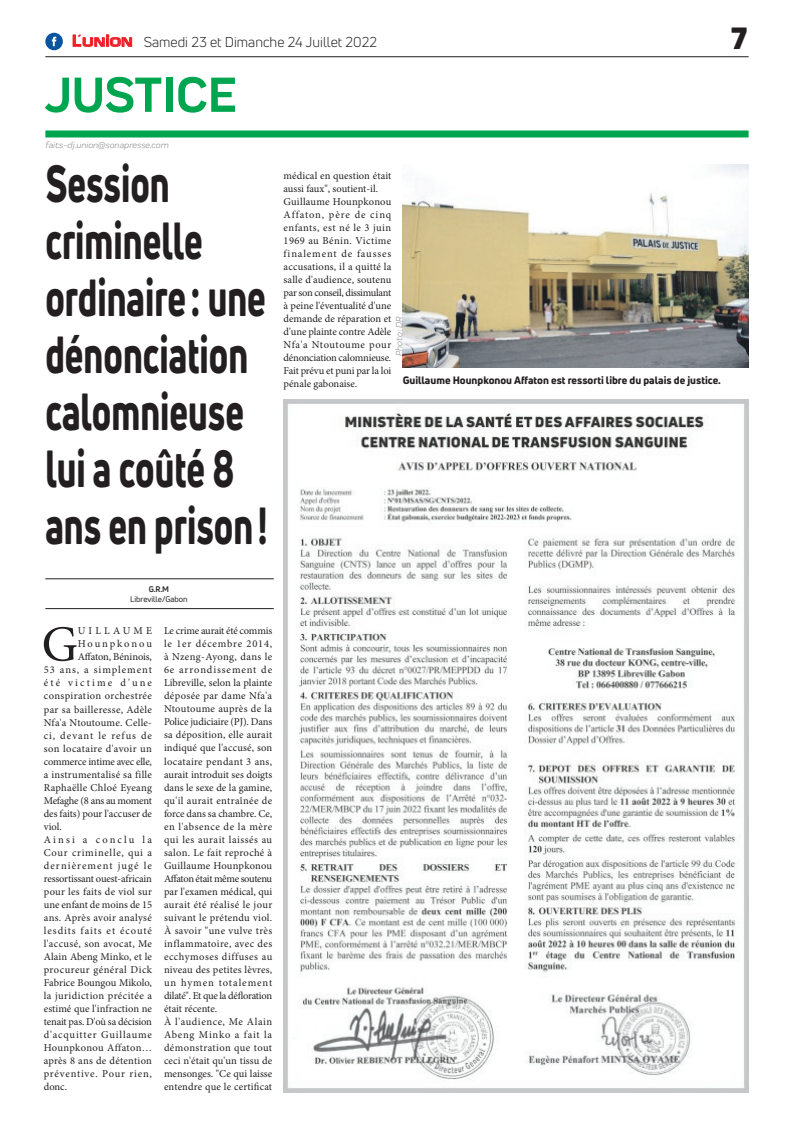
<style>
.page{position:relative;width:794px;height:1129px;background:#fff}
.page>*{position:absolute;margin:0;border:0;box-sizing:border-box;transform-origin:0 0}
.t1{font:800 51px/57px "Uni Neue";color:#231f20;scale:.69 1}
.t2{font:700 51px "Praktika";color:#00a54f}
.t3{font:50.5px "Minion Pro";color:#231f20}
.t4{font:900 30px "Uni Neue";color:#231f20}
.t5{font:14px "Uni Neue";color:#231f20}
.t6{font:10.5px/13px "Minion Pro";letter-spacing:.02em;color:#231f20}
.t7{font:10.5px "Minion Pro";letter-spacing:-.015em;color:#231f20}
.t8{font:10.5px "Minion Pro";letter-spacing:-.005em;color:#231f20}
.t9{font:800 10.5px "Uni Neue";color:#231f20}
.t10{font:10.5px "Minion Pro";letter-spacing:.09em;color:#231f20}
.t11{font:10.5px "Minion Pro";letter-spacing:.04em;color:#231f20}
.t12{font:10.5px "Minion Pro";letter-spacing:-.025em;color:#231f20}
.t13{font:10.5px "Minion Pro";letter-spacing:.045em;color:#231f20}
.t14{font:10.5px "Minion Pro";letter-spacing:.08em;color:#231f20}
.t15{font:10.5px "Minion Pro";letter-spacing:.07em;color:#231f20}
.t16{font:10.5px "Minion Pro";letter-spacing:.065em;color:#231f20}
.t17{font:10.5px "Minion Pro";letter-spacing:.1em;color:#231f20}
.t18{font:10.5px "Minion Pro";letter-spacing:-.01em;color:#231f20}
.t19{font:10.5px "Minion Pro";letter-spacing:.205em;color:#231f20}
.t20{font:10.5px "Minion Pro";letter-spacing:.2em;color:#231f20}
.t21{font:10.5px "Minion Pro";letter-spacing:.18em;color:#231f20}
.t22{font:10.5px "Minion Pro";letter-spacing:.3em;color:#231f20}
.t23{font:italic 9px "Praktika";color:#818386}
.t24{font:8px "Uni Neue";color:#231f20}
.t25{font:700 8px "Uni Neue";color:#231f20}
.s1{font-family:"Eurostile";font-weight:600;font-size:15px;color:#ee1d23}
.s2{font-family:"Eurostile";font-weight:600;font-size:11.4px;color:#ee1d23}
</style>
<div class="page">
<hr style="left:45px;top:56px;width:703px;height:1px;background:#231f20">
<div style="left:45px;top:130px;width:703px;height:7px;background:#00a54f"></div>
<svg style="left:72px;top:34px;width:60px;height:13px"></svg>
<div style="left:45px;top:33px;width:18px;height:17px;background:#08549e;border-radius:50%"></div>
<svg style="left:52px;top:37px;width:4px;height:9px"></svg>
<img style="left:283px;top:400px;width:465px;height:691px">
<hr style="left:45px;top:608px;width:229px;height:1px;background:#231f20">
<hr style="left:45px;top:578px;width:229px;height:1px;background:#231f20">
<img style="left:403px;top:164px;width:345px;height:203px">
<h3 class="t5" style="left:72px;top:33px;width:306px"><span class="s1">L</span><span class="s2">UNION</span> Samedi 23 et Dimanche 24 Juillet 2022</h3>
<h1 class="t2" style="left:45px;top:54px;width:193px">JUSTICE</h1>
<p class="t23" style="left:45px;top:139px;width:125px">faits-dj.union@sonapresse.com</p>
<h1 class="t1" style="left:45px;top:154px;width:323px">Session criminelle ordinaire: une dénonciation calomnieuse lui a coûté 8 ans en prison!</h1>
<p class="t25" style="left:149px;top:583px;width:22px">G.R.M</p>
<p class="t24" style="left:130px;top:594px;width:59px">Libreville/Gabon</p>
<h2 class="t3" style="left:42px;top:610px;width:38px">G</h2>
<p class="t22" style="left:78px;top:624px;width:76px">UILLAUME</p>
<p class="t21" style="left:78px;top:637px;width:76px">Hounpkonou</p>
<p class="t18" style="left:78px;top:650px;width:76px">Affaton, Béninois,</p>
<p class="t10" style="left:44px;top:663px;width:110px">53 ans, a simplement</p>
<p class="t19" style="left:44px;top:676px;width:110px">été victime d'une</p>
<p class="t6" style="left:44px;top:689px;width:110px">conspiration orchestrée</p>
<p class="t6" style="left:44px;top:702px;width:110px">par sa bailleresse, Adèle</p>
<p class="t6" style="left:44px;top:715px;width:110px">Nfa'a Ntoutoume. Celle-</p>
<p class="t10" style="left:44px;top:728px;width:110px">ci, devant le refus de</p>
<p class="t11" style="left:44px;top:741px;width:110px">son locataire d'avoir un</p>
<p class="t7" style="left:44px;top:754px;width:110px">commerce intime avec elle,</p>
<p class="t6" style="left:44px;top:767px;width:110px">a instrumentalisé sa fille</p>
<p class="t6" style="left:44px;top:780px;width:110px">Raphaëlle Chloé Eyeang</p>
<p class="t12" style="left:44px;top:793px;width:110px">Mefaghe (8 ans au moment</p>
<p class="t8" style="left:44px;top:806px;width:110px">des faits) pour l'accuser de</p>
<p class="t6" style="left:44px;top:819px;width:19px">viol.</p>
<p class="t20" style="left:44px;top:832px;width:110px">Ainsi a conclu la</p>
<p class="t16" style="left:44px;top:845px;width:110px">Cour criminelle, qui a</p>
<p class="t17" style="left:44px;top:858px;width:110px">dernièrement jugé le</p>
<p class="t7" style="left:44px;top:871px;width:110px">ressortissant ouest-africain</p>
<p class="t6" style="left:44px;top:884px;width:110px">pour les faits de viol sur</p>
<p class="t8" style="left:44px;top:897px;width:110px">une enfant de moins de 15</p>
<p class="t6" style="left:44px;top:910px;width:110px">ans. Après avoir analysé</p>
<p class="t10" style="left:44px;top:923px;width:110px">lesdits faits et écouté</p>
<p class="t6" style="left:44px;top:936px;width:110px">l'accusé, son avocat, Me</p>
<p class="t6" style="left:44px;top:949px;width:110px">Alain Abeng Minko, et le</p>
<p class="t13" style="left:44px;top:962px;width:110px">procureur général Dick</p>
<p class="t8" style="left:44px;top:975px;width:110px">Fabrice Boungou Mikolo,</p>
<p class="t11" style="left:44px;top:988px;width:110px">la juridiction précitée a</p>
<p class="t6" style="left:44px;top:1001px;width:110px">estimé que l'infraction ne</p>
<p class="t7" style="left:44px;top:1014px;width:110px">tenait pas. D'où sa décision</p>
<p class="t14" style="left:44px;top:1027px;width:110px">d'acquitter Guillaume</p>
<p class="t6" style="left:44px;top:1040px;width:110px">Hounpkonou Affaton…</p>
<p class="t6" style="left:44px;top:1053px;width:110px">après 8 ans de détention</p>
<p class="t15" style="left:44px;top:1066px;width:110px">préventive. Pour rien,</p>
<p class="t6" style="left:44px;top:1079px;width:25px">donc.</p>
<p class="t6" style="left:164px;top:624px;width:110px">Le crime aurait été commis le 1er décembre 2014, à Nzeng-Ayong, dans le<br>6e arrondissement de<br>Libreville, selon la plainte déposée par dame Nfa'a<br>Ntoutoume auprès de la<br>Police judiciaire (PJ). Dans sa déposition, elle aurait indiqué que l'accusé, son locataire pendant 3 ans, aurait introduit ses doigts dans le sexe de la gamine, qu'il aurait entraînée de force dans sa chambre. Ce, en l'absence de la mère qui les aurait laissés au salon. Le fait reproché à<br>Guillaume Hounpkonou<br>Affaton était même soutenu par l'examen médical, qui aurait été réalisé le jour suivant le prétendu viol.<br>À savoir "une vulve très inflammatoire, avec des ecchymoses diffuses au niveau des petites lèvres, un hymen totalement dilaté". Et que la défloration était récente.<br>À l'audience, Me Alain<br>Abeng Minko a fait la démonstration que tout ceci n'était qu'un tissu de mensonges. "Ce qui laisse entendre que le certificat</p>
<p class="t6" style="left:283px;top:169px;width:109px">médical en question était aussi faux", soutient-il.<br>Guillaume Hounpkonou<br>Affaton, père de cinq enfants, est né le 3 juin<br>1969 au Bénin. Victime finalement de fausses accusations, il a quitté la salle d'audience, soutenu par son conseil, dissimulant à peine l'éventualité d'une demande de réparation et d'une plainte contre Adèle<br>Nfa'a Ntoutoume pour dénonciation calomnieuse.<br>Fait prévu et puni par la loi pénale gabonaise.</p>
<p class="t23" style="left:393px;top:356px;width:41px;rotate:-90deg">Photo : DR</p>
<p class="t9" style="left:403px;top:373px;width:320px">Guillaume Hounpkonou Affaton est ressorti libre du palais de justice.</p>
<h3 class="t4" style="left:731px;top:17px;width:18px">7</h3>
</div>
